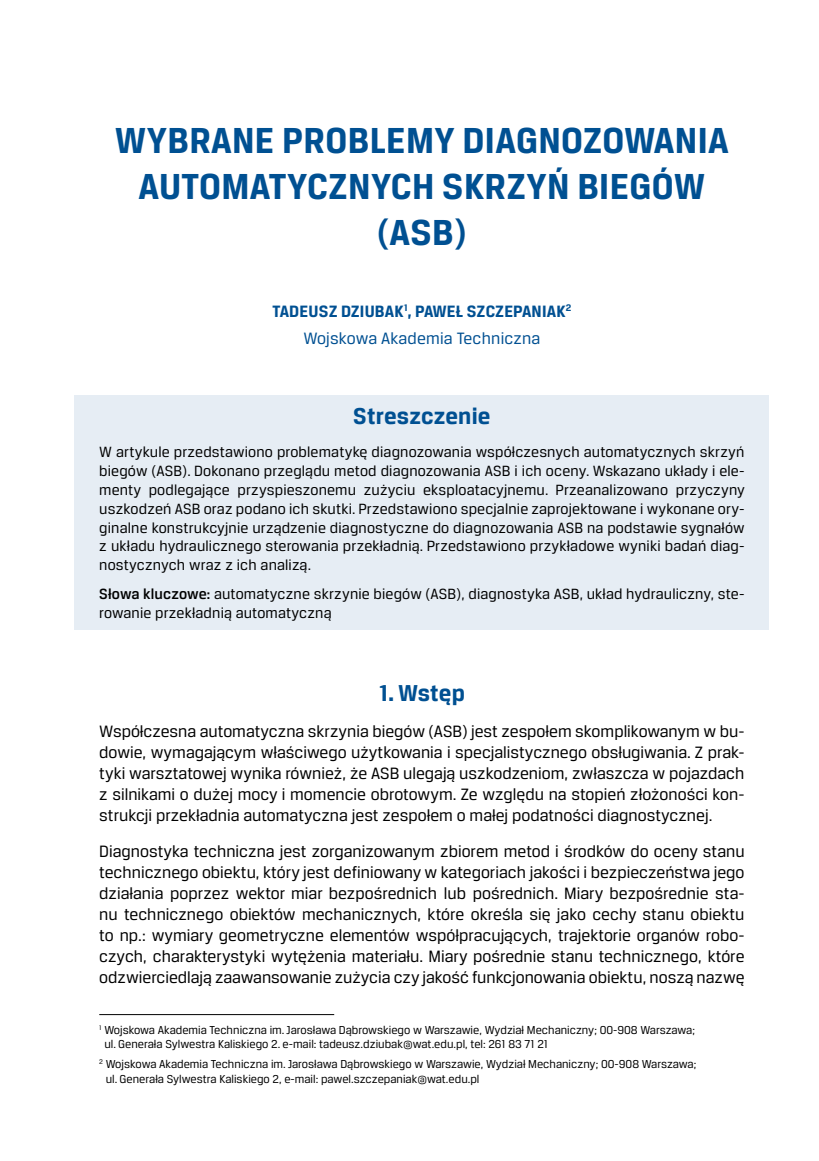
<style>
.page{position:relative;width:819px;height:1161px;background:#fff}
.page>*{position:absolute;margin:0;border:0;box-sizing:border-box;transform-origin:0 0}
.t1{font:700 38.5px/46.2px "Breuer Text";letter-spacing:.01em;color:#005092;text-align:center}
.t2{font:700 24.5px "Breuer Text";letter-spacing:.01em;color:#005092}
.t3{font:17.5px/21px "Breuer Text";color:#000;text-align:justify}
.t4{font:700 17.5px "Breuer Text";color:#005092}
.t5{font:17.5px "Breuer Text";letter-spacing:.01em;color:#005092}
.t6{font:15.75px/18.9px "Breuer Text";letter-spacing:.01em;color:#000;text-align:justify}
.t7{font:12.25px/14.7px "Breuer Text";color:#000}
.t8{font:700 10.15px "Breuer Text";color:#005092}
.s1{font-weight:500}
</style>
<div class="page">
<div style="left:74px;top:395px;width:695px;height:235px;background:#e6edf4"></div>
<hr style="left:99px;top:1014px;width:235px;height:1px;background:#000">
<h1 class="t1" style="left:115px;top:117px;width:615px">WYBRANE PROBLEMY DIAGNOZOWANIA<br>AUTOMATYCZNYCH SKRZYŃ BIEGÓW (ASB)</h1>
<p class="t4" style="left:272px;top:301px;width:11px">TADEUSZ</p>
<p class="t4" style="left:341px;top:301px;width:10px">DZIUBAK</p>
<p class="t4" style="left:404px;top:301px;width:73px"><sup>1</sup>, PAWEŁ SZCZEPANIAK</p>
<p class="t8" style="left:565px;top:302px;width:7px">2</p>
<p class="t5" style="left:303px;top:329px;width:238px">Wojskowa Akademia Techniczna</p>
<h2 class="t2" style="left:353px;top:403px;width:139px">STRESZCZENIE</h2>
<p class="t6" style="left:99px;top:442px;width:647px">W artykule przedstawiono problematykę diagnozowania współczesnych automatycznych skrzyń biegów (ASB). Dokonano przeglądu metod diagnozowania ASB i ich oceny. Wskazano układy i ele&shy;menty podlegające przyspieszonemu zużyciu eksploatacyjnemu. Przeanalizowano przyczyny uszkodzeń ASB oraz podano ich skutki. Przedstawiono specjalnie zaprojektowane i wykonane ory&shy;ginalne konstrukcyjnie urządzenie diagnostyczne do diagnozowania ASB na podstawie sygnałów z układu hydraulicznego sterowania przekładnią. Przedstawiono przykładowe wyniki badań diag&shy;nostycznych wraz z ich analizą.</p>
<p class="t6" style="left:99px;top:584px;width:646px"><span class="s1">Słowa kluczowe:</span> automatyczne skrzynie biegów (ASB), diagnostyka ASB, układ hydrauliczny, ste&shy;rowanie przekładnią automatyczną</p>
<h2 class="t2" style="left:379px;top:680px;width:87px">1. WSTĘP</h2>
<p class="t3" style="left:99px;top:720px;width:646px">Współczesna automatyczna skrzynia biegów (ASB) jest zespołem skomplikowanym w bu&shy;dowie, wymagającym właściwego użytkowania i specjalistycznego obsługiwania. Z prak&shy;tyki warsztatowej wynika również, że ASB ulegają uszkodzeniom, zwłaszcza w pojazdach z silnikami o dużej mocy i momencie obrotowym. Ze względu na stopień złożoności kon&shy;strukcji przekładnia automatyczna jest zespołem o małej podatności diagnostycznej.</p>
<p class="t3" style="left:99px;top:840px;width:646px">Diagnostyka techniczna jest zorganizowanym zbiorem metod i środków do oceny stanu technicznego obiektu, który jest definiowany w kategoriach jakości i bezpieczeństwa jego działania poprzez wektor miar bezpośrednich lub pośrednich. Miary bezpośrednie sta&shy;nu technicznego obiektów mechanicznych, które określa się jako cechy stanu obiektu to np.: wymiary geometryczne elementów współpracujących, trajektorie organów robo&shy;czych, charakterystyki wytężenia materiału. Miary pośrednie stanu technicznego, które odzwierciedlają zaawansowanie zużycia czy jakość funkcjonowania obiektu, noszą nazwę</p>
<p class="t7" style="left:104px;top:1022px;width:592px;text-indent:-5px"><sup>1</sup> Wojskowa Akademia Techniczna im. Jarosława Dąbrowskiego w Warszawie, Wydział Mechaniczny; 00-908 Warszawa; ul. Generała Sylwestra Kaliskiego 2. e-mail: tadeusz.dziubak@wat.edu.pl, tel: 261 83 71 21</p>
<p class="t7" style="left:106px;top:1056px;width:592px;text-indent:-6px"><sup>2</sup> Wojskowa Akademia Techniczna im. Jarosława Dąbrowskiego w Warszawie, Wydział Mechaniczny; 00-908 Warszawa; ul. Generała Sylwestra Kaliskiego 2, e-mail: pawel.szczepaniak@wat.edu.pl</p>
</div>
